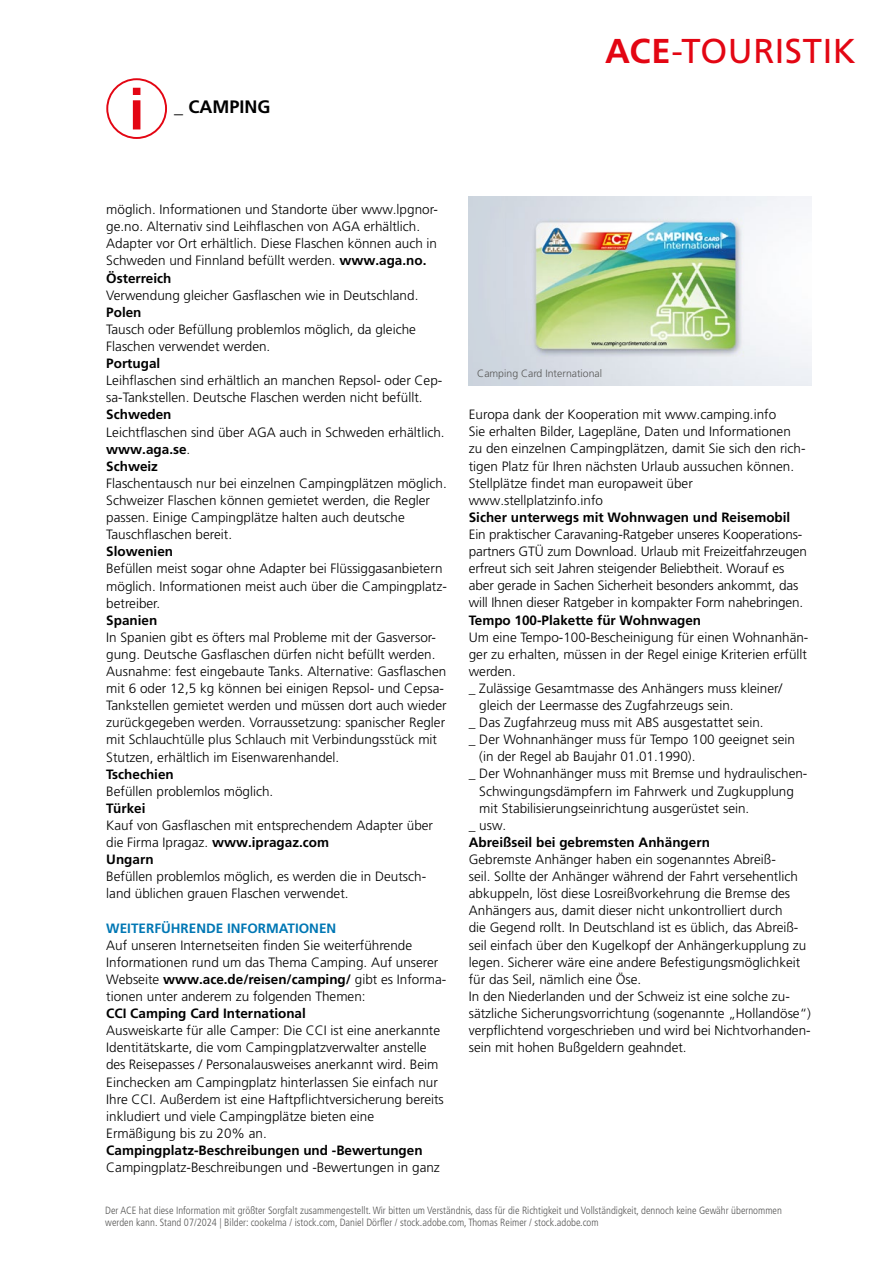
<style>
.page{position:relative;width:893px;height:1263px;background:#fff}
.page>*{position:absolute;margin:0;border:0;box-sizing:border-box;transform-origin:0 0}
.t1{font:34.5px "Frutiger LT Pro";letter-spacing:.015em;color:#e30613}
.t2{font:700 18px "Frutiger LT Pro";color:#000}
.t3{font:300 13.5px/17.1px "Frutiger LT Pro";color:#000}
.t4{font:700 13.5px "Frutiger LT Pro";color:#000}
.t5{font:700 13.5px "Frutiger LT Pro";color:#0077b4}
.t6{font:300 condensed 10.5px/12px "Frutiger LT Pro";color:#575756}
.t7{font:300 10.5px "Frutiger LT Pro";color:#575756}
.s1{font-weight:700}
</style>
<div class="page">
<svg style="left:133px;top:88px;width:7px;height:41px"></svg>
<div style="left:106px;top:78px;width:61px;height:61px;border:2px solid #e30613;border-radius:50%"></div>
<img style="left:469px;top:197px;width:343px;height:188px">
<h2 class="t2" style="left:174px;top:96px;width:98px">_ CAMPING</h2>
<h1 class="t1" style="left:605px;top:31px;width:252px"><span class="s1">ACE</span>-TOURISTIK</h1>
<p class="t3" style="left:106px;top:201px;width:333px">möglich. Informationen und Standorte über www.lpgnor&shy;ge.no. Alternativ sind Leihflaschen von AGA erhältlich.<br>Adapter vor Ort erhältlich. Diese Flaschen können auch in Schweden und Finnland befüllt werden. <span class="s1">www.aga.no.<br>Österreich</span></p>
<p class="t3" style="left:106px;top:287px;width:314px">Verwendung gleicher Gasflaschen wie in Deutschland.</p>
<p class="t4" style="left:106px;top:304px;width:37px">Polen</p>
<p class="t3" style="left:106px;top:321px;width:311px">Tausch oder Befüllung problemlos möglich, da gleiche<br>Flaschen verwendet werden.</p>
<p class="t4" style="left:106px;top:355px;width:56px">Portugal</p>
<p class="t3" style="left:106px;top:372px;width:338px">Leihflaschen sind erhältlich an manchen Repsol- oder Cep&shy;sa-Tankstellen. Deutsche Flaschen werden nicht befüllt.</p>
<p class="t4" style="left:106px;top:407px;width:67px">Schweden</p>
<p class="t3" style="left:106px;top:423px;width:340px">Leichtflaschen sind über AGA auch in Schweden erhältlich. <span class="s1">www.aga.se</span>.<br><span class="s1">Schweiz</span></p>
<p class="t3" style="left:106px;top:475px;width:342px">Flaschentausch nur bei einzelnen Campingplätzen möglich.<br>Schweizer Flaschen können gemietet werden, die Regler passen. Einige Campingplätze halten auch deutsche Tauschflaschen bereit.</p>
<p class="t4" style="left:106px;top:544px;width:68px">Slowenien</p>
<p class="t3" style="left:106px;top:560px;width:342px">Befüllen meist sogar ohne Adapter bei Flüssiggasanbietern möglich. Informationen meist auch über die Campingplatz&shy;betreiber.</p>
<p class="t4" style="left:106px;top:612px;width:53px">Spanien</p>
<p class="t3" style="left:106px;top:629px;width:342px">In Spanien gibt es öfters mal Probleme mit der Gasversor&shy;gung. Deutsche Gasflaschen dürfen nicht befüllt werden.<br>Ausnahme: fest eingebaute Tanks. Alternative: Gasflaschen mit 6 oder 12,5 kg können bei einigen Repsol- und Cepsa-Tankstellen gemietet werden und müssen dort auch wieder zurückgegeben werden. Vorraussetzung: spanischer Regler mit Schlauchtülle plus Schlauch mit Verbindungsstück mit Stutzen, erhältlich im Eisenwarenhandel.</p>
<p class="t4" style="left:106px;top:766px;width:69px">Tschechien</p>
<p class="t3" style="left:106px;top:783px;width:169px">Befüllen problemlos möglich.</p>
<p class="t4" style="left:106px;top:800px;width:41px">Türkei</p>
<p class="t3" style="left:106px;top:817px;width:328px">Kauf von Gasflaschen mit entsprechendem Adapter über die Firma Ipragaz. <span class="s1">www.ipragaz.com<br>Ungarn</span></p>
<p class="t3" style="left:106px;top:868px;width:321px">Befüllen problemlos möglich, es werden die in Deutsch&shy;land üblichen grauen Flaschen verwendet.</p>
<p class="t5" style="left:106px;top:920px;width:231px">WEITERFÜHRENDE INFORMATIONEN</p>
<p class="t3" style="left:106px;top:936px;width:342px">Auf unseren Internetseiten finden Sie weiterführende Informationen rund um das Thema Camping. Auf unserer Webseite <span class="s1">www.ace.de/reisen/camping/</span> gibt es Informa&shy;tionen unter anderem zu folgenden Themen:</p>
<p class="t4" style="left:106px;top:1005px;width:201px">CCI Camping Card International</p>
<p class="t3" style="left:106px;top:1022px;width:339px">Ausweiskarte für alle Camper: Die CCI ist eine anerkannte Identitätskarte, die vom Campingplatzverwalter anstelle des Reisepasses / Personalausweises anerkannt wird. Beim Einchecken am Campingplatz hinterlassen Sie einfach nur Ihre CCI. Außerdem ist eine Haftpflichtversicherung bereits inkludiert und viele Campingplätze bieten eine Ermäßigung bis zu 20% an.</p>
<p class="t4" style="left:106px;top:1142px;width:318px">Campingplatz-Beschreibungen und -Bewertungen</p>
<p class="t3" style="left:106px;top:1159px;width:335px">Campingplatz-Beschreibungen und -Bewertungen in ganz</p>
<p class="t7" style="left:477px;top:367px;width:126px">Camping Card International</p>
<p class="t3" style="left:469px;top:406px;width:338px">Europa dank der Kooperation mit www.camping.info<br>Sie erhalten Bilder, Lagepläne, Daten und Informationen zu den einzelnen Campingplätzen, damit Sie sich den rich&shy;tigen Platz für Ihren nächsten Urlaub aussuchen können.<br>Stellplätze findet man europaweit über www.stellplatzinfo.info</p>
<p class="t4" style="left:469px;top:509px;width:323px">Sicher unterwegs mit Wohnwagen und Reisemobil</p>
<p class="t3" style="left:469px;top:526px;width:340px">Ein praktischer Caravaning-Ratgeber unseres Kooperations&shy;partners GTÜ zum Download. Urlaub mit Freizeitfahrzeugen erfreut sich seit Jahren steigender Beliebtheit. Worauf es aber gerade in Sachen Sicherheit besonders ankommt, das will Ihnen dieser Ratgeber in kompakter Form nahebringen.</p>
<p class="t4" style="left:469px;top:612px;width:234px">Tempo 100-Plakette für Wohnwagen</p>
<p class="t3" style="left:469px;top:628px;width:341px">Um eine Tempo-100-Bescheinigung für einen Wohnanhän-</p>
<p class="t3" style="left:469px;top:646px;width:340px">ger zu erhalten, müssen in der Regel einige Kriterien erfüllt</p>
<p class="t3" style="left:469px;top:663px;width:49px">werden.</p>
<p class="t3" style="left:469px;top:680px;width:315px">_ Zulässige Gesamtmasse des Anhängers muss kleiner/</p>
<p class="t3" style="left:479px;top:697px;width:256px">gleich der Leermasse des Zugfahrzeugs sein.</p>
<p class="t3" style="left:469px;top:714px;width:296px">_ Das Zugfahrzeug muss mit ABS ausgestattet sein.</p>
<p class="t3" style="left:469px;top:731px;width:328px">_ Der Wohnanhänger muss für Tempo 100 geeignet sein</p>
<p class="t3" style="left:479px;top:748px;width:218px">(in der Regel ab Baujahr 01.01.1990).</p>
<p class="t3" style="left:469px;top:765px;width:340px">_ Der Wohnanhänger muss mit Bremse und hydraulischen-</p>
<p class="t3" style="left:479px;top:782px;width:316px">Schwingungsdämpfern im Fahrwerk und Zugkupplung</p>
<p class="t3" style="left:479px;top:799px;width:272px">mit Stabilisierungseinrichtung ausgerüstet sein.</p>
<p class="t3" style="left:469px;top:817px;width:39px">_ usw.</p>
<p class="t4" style="left:469px;top:834px;width:243px">Abreißseil bei gebremsten Anhängern</p>
<p class="t3" style="left:469px;top:851px;width:344px">Gebremste Anhänger haben ein sogenanntes Abreiß-<br>seil. Sollte der Anhänger während der Fahrt versehentlich abkuppeln, löst diese Losreißvorkehrung die Bremse des Anhängers aus, damit dieser nicht unkontrolliert durch<br>die Gegend rollt. In Deutschland ist es üblich, das Abreiß&shy;seil einfach über den Kugelkopf der Anhängerkupplung zu legen. Sicherer wäre eine andere Befestigungsmöglichkeit für das Seil, nämlich eine Öse.<br>In den Niederlanden und der Schweiz ist eine solche zu&shy;sätzliche Sicherungsvorrichtung (sogenannte „Hollandöse“) verpflichtend vorgeschrieben und wird bei Nichtvorhanden&shy;sein mit hohen Bußgeldern geahndet.</p>
<p class="t6" style="left:105px;top:1204px;width:678px">Der ACE hat diese Information mit größter Sorgfalt zusammengestellt. Wir bitten um Verständnis, dass für die Richtigkeit und Vollständigkeit, dennoch keine Gewähr übernommen werden kann. Stand 07/2024 | Bilder: cookelma / istock.com, Daniel Dörfler / stock.adobe.com, Thomas Reimer / stock.adobe.com</p>
</div>
